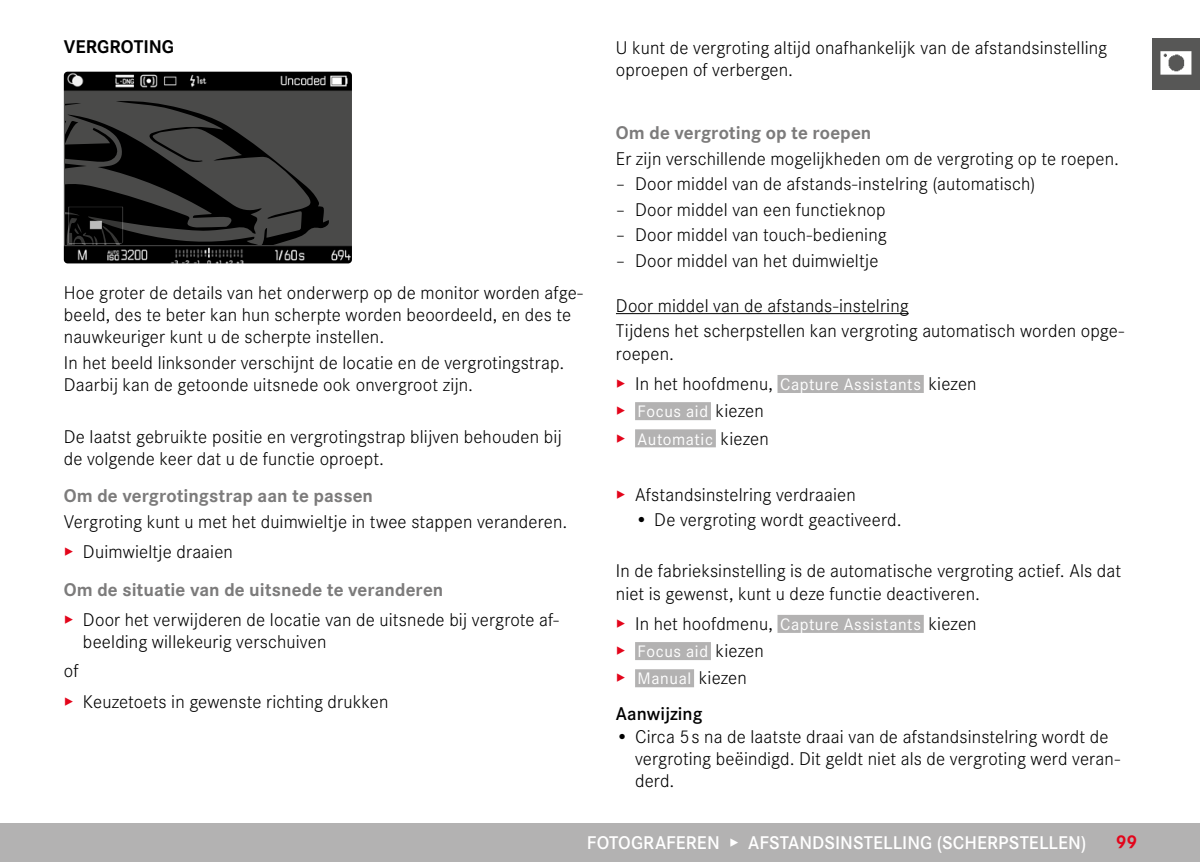
<style>
.page{position:relative;width:1200px;height:862px;background:#fff}
.page>*{position:absolute;margin:0;border:0;box-sizing:border-box;transform-origin:0 0}
.Text____Body_Text{font:300 19.12px/22.3px "Corporate S";letter-spacing:.005em;color:#000}
.Text____Um_zu_zum_XXX{font:700 19.12px "Corporate S";color:#7c7b7b}
.t1{font:600 19.12px "Corporate S";letter-spacing:.005em;color:#fff}
.Text____Mittels_XXX-Steuerung{font:300 19.12px "Corporate S";letter-spacing:.01em;color:#000}
.Heading____Heading_03{font:700 19.12px "Corporate S";color:#000}
.Heading____Note_Heading{font:600 19.12px "Corporate S";color:#000}
.t2{font:700 19.12px "Corporate S";color:#e3051b}
.Text____oder{font:300 19.12px "Corporate S";color:#000}
.t3{font:17.32px "Corporate S";letter-spacing:.035em;color:#fff}
.s1{color:#e3051b}
.s2{font-weight:400;font-size:17.32px;color:#fff}
.s3{font-weight:300;font-size:19.12px;color:#e3051b}
.s4{font-weight:300;font-size:19.12px;color:#000}
</style>
<div class="page">
<div style="left:1151px;top:38px;width:48px;height:51px;background:#575756"></div>
<img style="left:1160px;top:51px;width:32px;height:24px">
<div style="left:0;top:823px;width:1199px;height:38px;background:#b3b2b2"></div>
<img style="left:64px;top:72px;width:288px;height:191px">
<svg style="left:65px;top:101px;width:264px;height:143px;background:#323231"></svg>
<img style="left:66px;top:202px;width:58px;height:42px">
<hr style="left:615px;top:313px;width:293px;height:1px;background:#000">
<div style="left:777px;top:375px;width:146px;height:18px;background:#b3b2b2"></div>
<div style="left:635px;top:402px;width:75px;height:18px;background:#b3b2b2"></div>
<div style="left:635px;top:429px;width:80px;height:18px;background:#b3b2b2"></div>
<div style="left:777px;top:614px;width:146px;height:18px;background:#b3b2b2"></div>
<div style="left:635px;top:641px;width:75px;height:18px;background:#b3b2b2"></div>
<div style="left:635px;top:669px;width:59px;height:18px;background:#b3b2b2"></div>
<p class="Heading____Heading_03" style="left:64px;top:32px;width:112px">VERGROTING</p>
<p class="Text____Body_Text" style="left:64px;top:280px;width:520px">Hoe groter de details van het onderwerp op de monitor worden afge&shy;beeld, des te beter kan hun scherpte worden beoordeeld, en des te nauwkeuriger kunt u de scherpte instellen.</p>
<p class="Text____Body_Text" style="left:64px;top:350px;width:502px">In het beeld linksonder verschijnt de locatie en de vergrotingstrap.<br>Daarbij kan de getoonde uitsnede ook onvergroot zijn.</p>
<p class="Text____Body_Text" style="left:64px;top:424px;width:499px">De laatst gebruikte positie en vergrotingstrap blijven behouden bij de volgende keer dat u de functie oproept.</p>
<p class="Text____Um_zu_zum_XXX" style="left:64px;top:480px;width:311px">Om de vergrotingstrap aan te passen</p>
<p class="Text____Body_Text" style="left:64px;top:509px;width:505px">Vergroting kunt u met het duimwieltje in twee stappen veranderen.</p>
<p class="Text____Body_Text" style="left:64px;top:539px;width:171px"><span class="s1">▸</span> Duimwieltje draaien</p>
<p class="Text____Um_zu_zum_XXX" style="left:64px;top:574px;width:381px">Om de situatie van de uitsnede te veranderen</p>
<p class="Text____Body_Text" style="left:83px;top:607px;width:477px;text-indent:-19px"><span class="s1">▸</span> Door het verwijderen de locatie van de uitsnede bij vergrote af&shy;beelding willekeurig verschuiven</p>
<p class="Text____oder" style="left:64px;top:657px;width:16px">of</p>
<p class="Text____Body_Text" style="left:64px;top:688px;width:326px"><span class="s1">▸</span> Keuzetoets in gewenste richting drukken</p>
<p class="Text____Body_Text" style="left:615px;top:35px;width:492px">U kunt de vergroting altijd onafhankelijk van de afstandsinstelling oproepen of verbergen.</p>
<p class="Text____Um_zu_zum_XXX" style="left:615px;top:117px;width:257px">Om de vergroting op te roepen</p>
<p class="Text____Body_Text" style="left:615px;top:146px;width:504px">Er zijn verschillende mogelijkheden om de vergroting op te roepen.</p>
<p class="Text____Body_Text" style="left:615px;top:171px;width:421px">– Door middel van de afstands-instelring (automatisch)</p>
<p class="Text____Body_Text" style="left:615px;top:197px;width:271px">– Door middel van een functieknop</p>
<p class="Text____Body_Text" style="left:615px;top:223px;width:272px">– Door middel van touch-bediening</p>
<p class="Text____Body_Text" style="left:615px;top:248px;width:264px">– Door middel van het duimwieltje</p>
<p class="Text____Mittels_XXX-Steuerung" style="left:615px;top:292px;width:294px">Door middel van de afstands-instelring</p>
<p class="Text____Body_Text" style="left:615px;top:318px;width:509px">Tijdens het scherpstellen kan vergroting automatisch worden opge&shy;roepen.</p>
<p class="Text____Body_Text" style="left:615px;top:371px;width:362px"><span class="s1">▸</span> In het hoofdmenu, <span class="s2">Capture Assistants</span> kiezen</p>
<p class="t3" style="left:615px;top:399px;width:149px"><span class="s3">▸</span> Focus aid <span class="s4">kiezen</span></p>
<p class="t3" style="left:615px;top:426px;width:154px"><span class="s3">▸</span> Automatic <span class="s4">kiezen</span></p>
<p class="Text____Body_Text" style="left:615px;top:481px;width:241px"><span class="s1">▸</span> Afstandsinstelring verdraaien</p>
<p class="Text____Body_Text" style="left:635px;top:507px;width:268px">• De vergroting wordt geactiveerd.</p>
<p class="Text____Body_Text" style="left:615px;top:558px;width:506px">In de fabrieksinstelling is de automatische vergroting actief. Als dat niet is gewenst, kunt u deze functie deactiveren.</p>
<p class="Text____Body_Text" style="left:615px;top:611px;width:362px"><span class="s1">▸</span> In het hoofdmenu, <span class="s2">Capture Assistants</span> kiezen</p>
<p class="t3" style="left:615px;top:638px;width:149px"><span class="s3">▸</span> Focus aid <span class="s4">kiezen</span></p>
<p class="t3" style="left:615px;top:665px;width:132px"><span class="s3">▸</span> Manual <span class="s4">kiezen</span></p>
<p class="Heading____Note_Heading" style="left:615px;top:699px;width:88px">Aanwijzing</p>
<p class="Text____Body_Text" style="left:635px;top:723px;width:486px;text-indent:-19px">• Circa 5s na de laatste draai van de afstandsinstelring wordt de vergroting beëindigd. Dit geldt niet als de vergroting werd veran&shy;derd.</p>
<p class="t1" style="left:586px;top:827px;width:501px">FOTOGRAFEREN ▸ AFSTANDSINSTELLING (SCHERPSTELLEN)</p>
<p class="t2" style="left:1115px;top:826px;width:23px">99</p>
</div>
